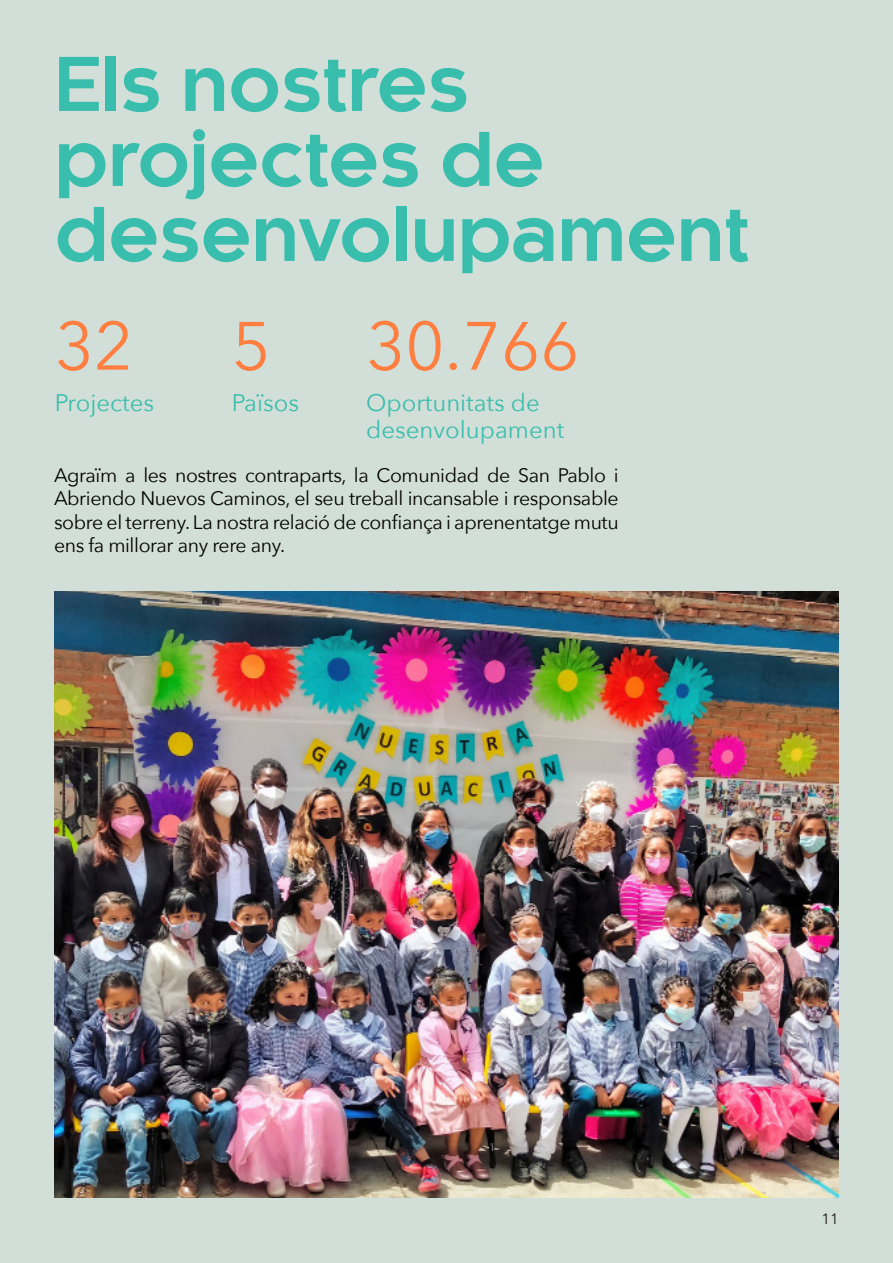
<style>
.page{position:relative;width:893px;height:1263px;background:#d2dfd8}
.page>*{position:absolute;margin:0;border:0;box-sizing:border-box;transform-origin:0 0}
.t1{font:700 72px/75px "Kaleko 205";color:#39beae}
.t2{font:67.5px "Avenir Next";color:#ff7e40}
.t3{font:24px/27px "Avenir Next";color:#39beae}
.t4{font:19.5px/23.4px "Avenir Next";letter-spacing:-.02em;color:#000;text-align:justify}
.t5{font:15px "Avenir Next";color:#231f20}
</style>
<div class="page">
<img style="left:55px;top:591px;width:784px;height:607px">
<p class="t1" style="left:55px;top:48px;width:696px">Els nostres projectes de desenvolupament</p>
<p class="t2" style="left:55px;top:289px;width:80px">32</p>
<p class="t3" style="left:55px;top:388px;width:101px">Projectes</p>
<p class="t3" style="left:232px;top:388px;width:69px">Països</p>
<p class="t3" style="left:366px;top:388px;width:200px">Oportunitats de desenvolupament</p>
<p class="t2" style="left:232px;top:289px;width:41px">5</p>
<p class="t2" style="left:366px;top:289px;width:215px">30.766</p>
<p class="t4" style="left:54px;top:463px;width:566px">Agraïm a les nostres contraparts, la Comunidad de San Pablo i Abriendo Nuevos Caminos, el seu treball incansable i responsable sobre el terreny. La nostra relació de confiança i aprenentatge mutu ens fa millorar any rere any.</p>
<p class="t5" style="left:822px;top:1206px;width:19px">11</p>
</div>
